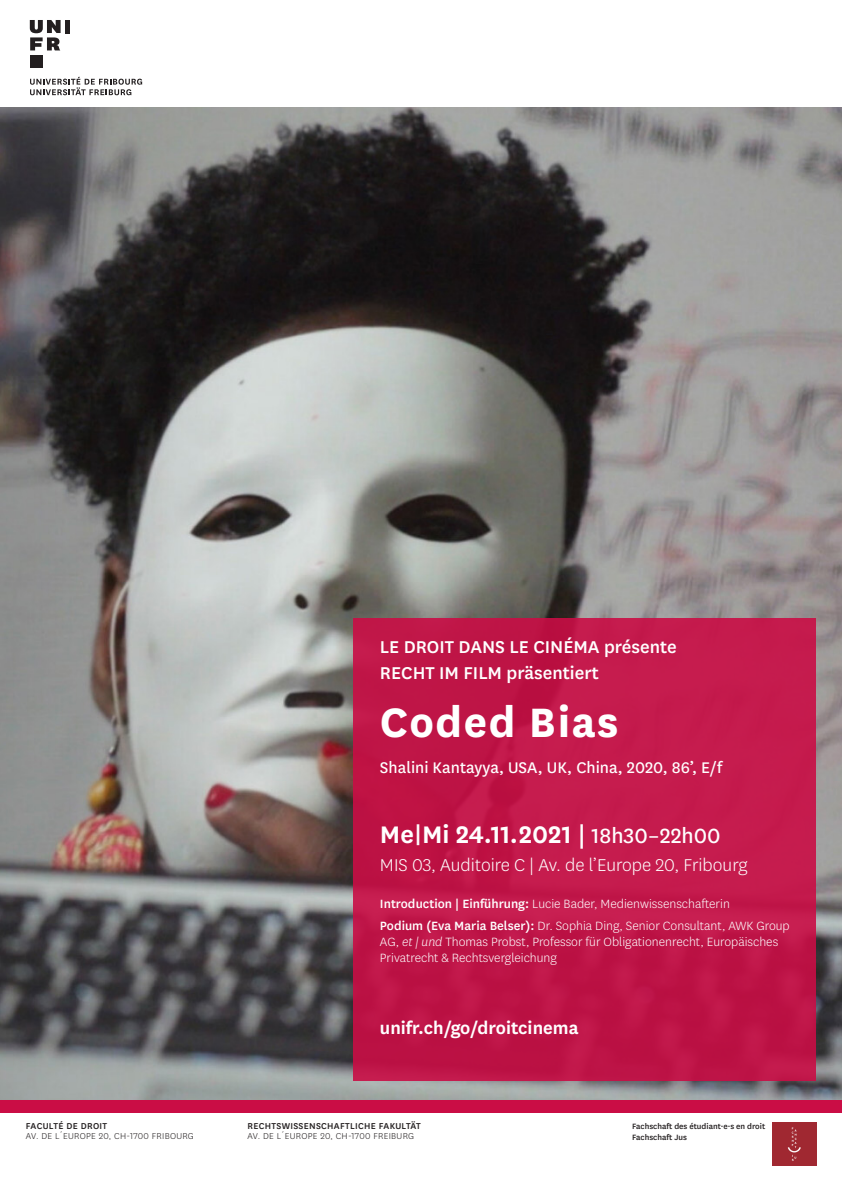
<style>
.page{position:relative;width:842px;height:1191px;background:#fff}
.page>*{position:absolute;margin:0;border:0;box-sizing:border-box;transform-origin:0 0}
.t1{font:700 48px "National Uni Fr";letter-spacing:.03em;color:#fff}
.t2{font:600 28px "National Uni Fr";color:#fff}
.t3{font:500 20px/26px "National Uni Fr";color:#fff}
.t4{font:300 20px "National Uni Fr";color:#fff}
.t5{font:600 20px "National Uni Fr";color:#fff}
.t6{font:18px "National Uni Fr";color:#fff}
.t7{font:300 14px/21.7px "National Uni Fr";color:#fff}
.t8{font:300 10px "National Uni Fr";letter-spacing:.03em;color:#231f20}
.t9{font:500 10px "National Uni Fr";letter-spacing:.03em;color:#231f20}
.t10{font:500 9px/10.8px "National Uni Fr";color:#231f20}
.s1{font-weight:500}
.s2{font-weight:400;font-size:24px}
.s3{font-style:italic}
</style>
<div class="page">
<img style="left:0;top:107px;width:842px;height:993px">
<div style="left:0;top:1100px;width:842px;height:12px;background:#ca0d45"></div>
<div style="left:354px;top:618px;width:462px;height:462px;background:#c11749"></div>
<svg style="left:30px;top:77px;width:112px;height:18px"></svg>
<div style="left:65px;top:20px;width:5px;height:13px;background:#231f20"></div>
<div style="left:30px;top:55px;width:13px;height:13px;background:#231f20"></div>
<svg style="left:30px;top:20px;width:31px;height:30px"></svg>
<div style="left:773px;top:1122px;width:43px;height:43px;background:#a02831"></div>
<p class="t9" style="left:26px;top:1119px;width:83px">FACULTÉ DE DROIT</p>
<p class="t8" style="left:26px;top:1130px;width:169px">AV. DE L´EUROPE 20, CH-1700 FRIBOURG</p>
<h3 class="t3" style="left:380px;top:632px;width:298px">LE DROIT DANS LE CINÉMA présente<br>RECHT IM FILM präsentiert</h3>
<h1 class="t1" style="left:380px;top:688px;width:240px">Coded Bias</h1>
<p class="t6" style="left:380px;top:755px;width:344px">Shalini Kantayya, USA, UK, China, 2020, 86’, E/f</p>
<h2 class="t2" style="left:380px;top:814px;width:342px">Me<span class="s1">|</span>Mi 24.11.2021 <span class="s1">|</span> <span class="s2">18h30–22h00</span></h2>
<h3 class="t4" style="left:380px;top:852px;width:369px">MIS 03, Auditoire C | Av. de l’Europe 20, Fribourg</h3>
<p class="t7" style="left:380px;top:893px;width:411px"><span class="s1">Introduction | Einführung:</span> Lucie Bader, Medienwissenschafterin<br><span class="s1">Podium (Eva Maria Belser):</span> Dr. Sophia Ding, Senior Consultant, AWK Group</p>
<p class="t7" style="left:380px;top:933px;width:400px;line-height:16px">AG, <span class="s3">et | und</span> Thomas Probst, Professor für Obligationenrecht, Europäisches<br>Privatrecht &amp; Rechtsvergleichung</p>
<h3 class="t5" style="left:380px;top:1014px;width:200px">unifr.ch/go/droitcinema</h3>
<p class="t9" style="left:248px;top:1119px;width:175px">RECHTSWISSENSCHAFTLICHE FAKULTÄT</p>
<p class="t8" style="left:248px;top:1130px;width:168px">AV. DE L´EUROPE 20, CH-1700 FREIBURG</p>
<p class="t10" style="left:632px;top:1120px;width:134px">Fachschaft des étudiant·e·s en droit<br>Fachschaft Jus</p>
</div>
